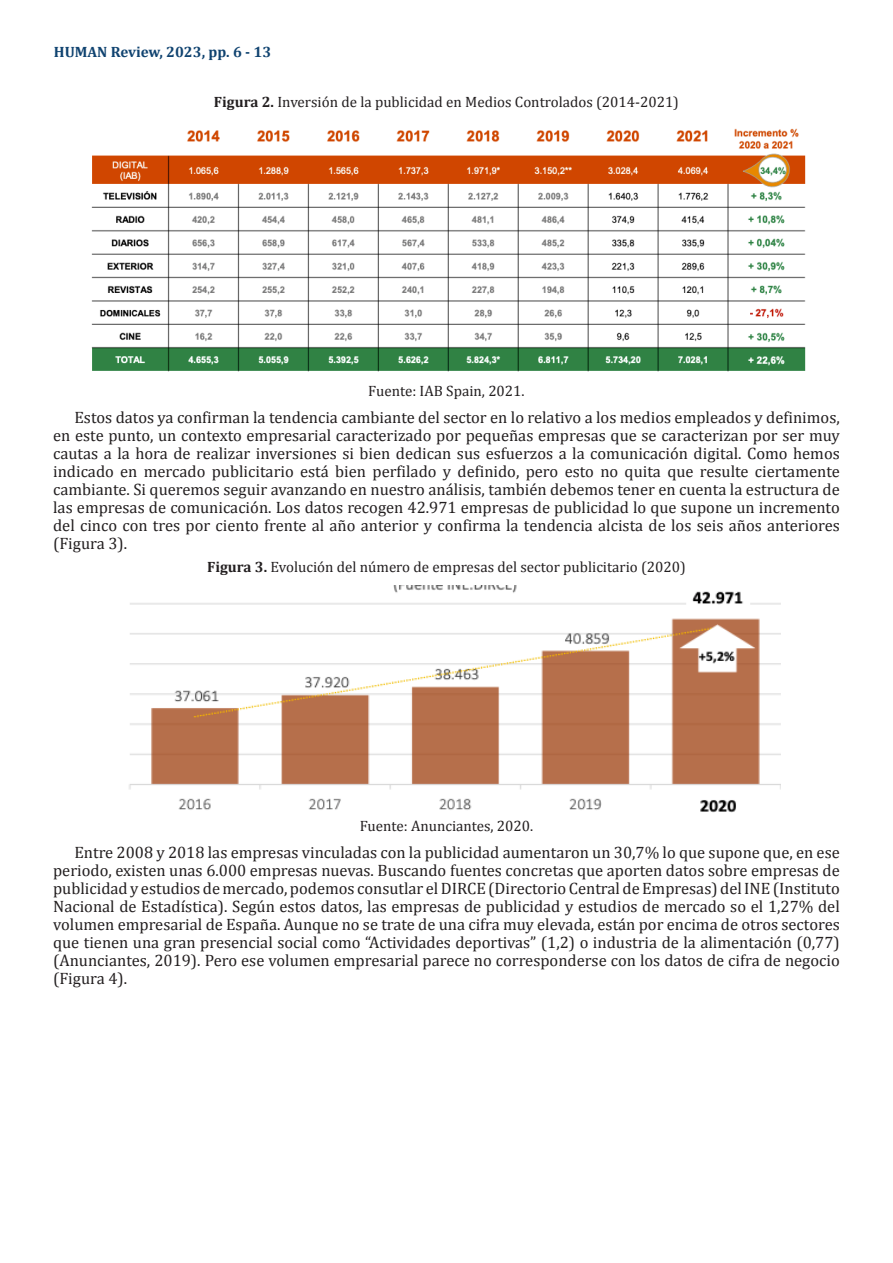
<style>
.page{position:relative;width:893px;height:1263px;background:#fff}
.page>*{position:absolute;margin:0;border:0;box-sizing:border-box;transform-origin:0 0}
.Parrafos-siguientes{font:16.5px/18px "Cambria";color:#231f20;text-align:justify}
.Fuente-Tablas{font:15px "Cambria";color:#231f20}
.t1{font:700 15px "Cambria";color:#104370}
.s1{font-weight:700}
</style>
<div class="page">
<img style="left:91px;top:128px;width:715px;height:244px">
<img style="left:129px;top:585px;width:652px;height:228px">
<p class="t1" style="left:54px;top:41px;width:219px">HUMAN Review, 2023, pp. 6 - 13</p>
<p class="Fuente-Tablas" style="left:214px;top:93px;width:467px"><span class="s1">Figura 2.</span> Inversión de la publicidad en Medios Controlados (2014-2021)</p>
<p class="Fuente-Tablas" style="left:368px;top:382px;width:158px">Fuente: IAB Spain, 2021.</p>
<p class="Parrafos-siguientes" style="left:53px;top:408px;width:788px;text-indent:21px">Estos datos ya confirman la tendencia cambiante del sector en lo relativo a los medios empleados y definimos, en este punto, un contexto empresarial caracterizado por pequeñas empresas que se caracterizan por ser muy cautas a la hora de realizar inversiones si bien dedican sus esfuerzos a la comunicación digital. Como hemos indicado en mercado publicitario está bien perfilado y definido, pero esto no quita que resulte ciertamente cambiante. Si queremos seguir avanzando en nuestro análisis, también debemos tener en cuenta la estructura de las empresas de comunicación. Los datos recogen 42.971 empresas de publicidad lo que supone un incremento del cinco con tres por ciento frente al año anterior y confirma la tendencia alcista de los seis años anteriores (Figura 3).</p>
<p class="Fuente-Tablas" style="left:207px;top:558px;width:480px"><span class="s1">Figura 3.</span> Evolución del número de empresas del sector publicitario (2020)</p>
<p class="Fuente-Tablas" style="left:360px;top:817px;width:175px">Fuente: Anunciantes, 2020.</p>
<p class="Parrafos-siguientes" style="left:53px;top:843px;width:788px;text-indent:21px">Entre 2008 y 2018 las empresas vinculadas con la publicidad aumentaron un 30,7% lo que supone que, en ese periodo, existen unas 6.000 empresas nuevas. Buscando fuentes concretas que aporten datos sobre empresas de publicidad y estudios de mercado, podemos consutlar el DIRCE (Directorio Central de Empresas) del INE (Instituto Nacional de Estadística). Según estos datos, las empresas de publicidad y estudios de mercado so el 1,27% del volumen empresarial de España. Aunque no se trate de una cifra muy elevada, están por encima de otros sectores que tienen una gran presencial social como “Actividades deportivas” (1,2) o industria de la alimentación (0,77) (Anunciantes, 2019). Pero ese volumen empresarial parece no corresponderse con los datos de cifra de negocio (Figura 4).</p>
</div>
